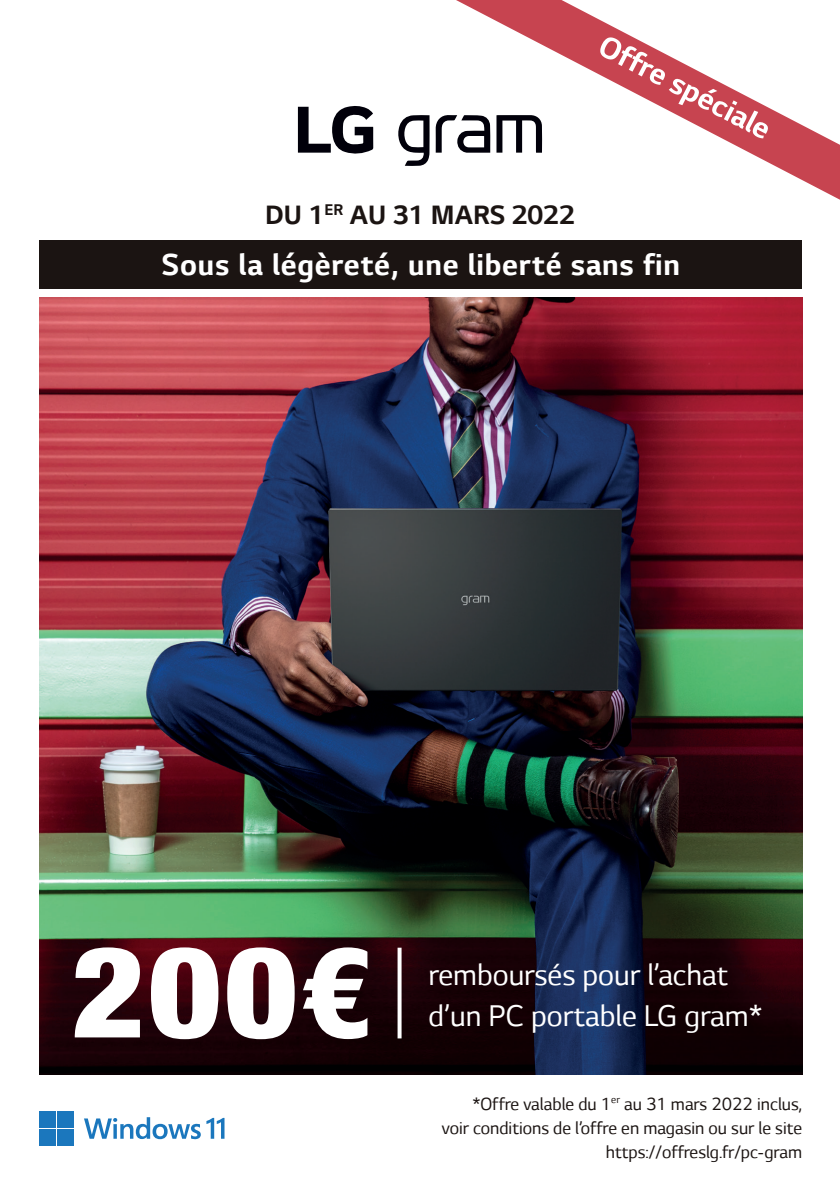
<style>
.page{position:relative;width:840px;height:1191px;background:#fff}
.page>*{position:absolute;margin:0;border:0;box-sizing:border-box;transform-origin:0 0}
.t1{font:900 condensed 127px "Helvetica Neue";color:#fff;scale:1.1 1}
.t2{font:34px/40.8px "LG Smart";color:#fff}
.t3{font:700 32px "LG Smart";letter-spacing:.025em;color:#fff}
.t4{font:700 28px "LG Smart";color:#1b1412}
.t5{font:20px/24px "LG Smart";color:#1b1412;text-align:right}
</style>
<div class="page">
<img style="left:40px;top:298px;width:761px;height:776px">
<div style="left:40px;top:240px;width:761px;height:48px;background:#1b1412"></div>
<svg style="left:397px;top:947px;width:4px;height:91px"></svg>
<svg style="left:456px;top:0;width:383px;height:199px"></svg>
<svg style="left:600px;top:37px;width:167px;height:101px"></svg>
<div style="left:40px;top:1111px;width:16px;height:16px;background:#1b77bd"></div>
<div style="left:57px;top:1111px;width:17px;height:16px;background:#1b77bd"></div>
<div style="left:40px;top:1129px;width:16px;height:16px;background:#1b77bd"></div>
<div style="left:57px;top:1129px;width:17px;height:16px;background:#1b77bd"></div>
<svg style="left:84px;top:1117px;width:140px;height:22px"></svg>
<svg style="left:496px;top:115px;width:46px;height:38px"></svg>
<svg style="left:298px;top:105px;width:192px;height:61px"></svg>
<h3 class="t4" style="left:265px;top:196px;width:311px">DU 1<sup>ER</sup> AU 31 MARS 2022</h3>
<h3 class="t3" style="left:161px;top:243px;width:519px">Sous la légèreté, une liberté sans fin</h3>
<h1 class="t1" style="left:72px;top:914px;width:275px">200€</h1>
<h2 class="t2" style="left:428px;top:954px;width:335px">remboursés pour l’achat d’un PC portable LG gram*</h2>
<p class="t5" style="left:441px;top:1092px;width:361px">*Offre valable du 1<sup>er</sup> au 31 mars 2022 inclus, voir conditions de l’offre en magasin ou sur le site https://offreslg.fr/pc-gram</p>
</div>
